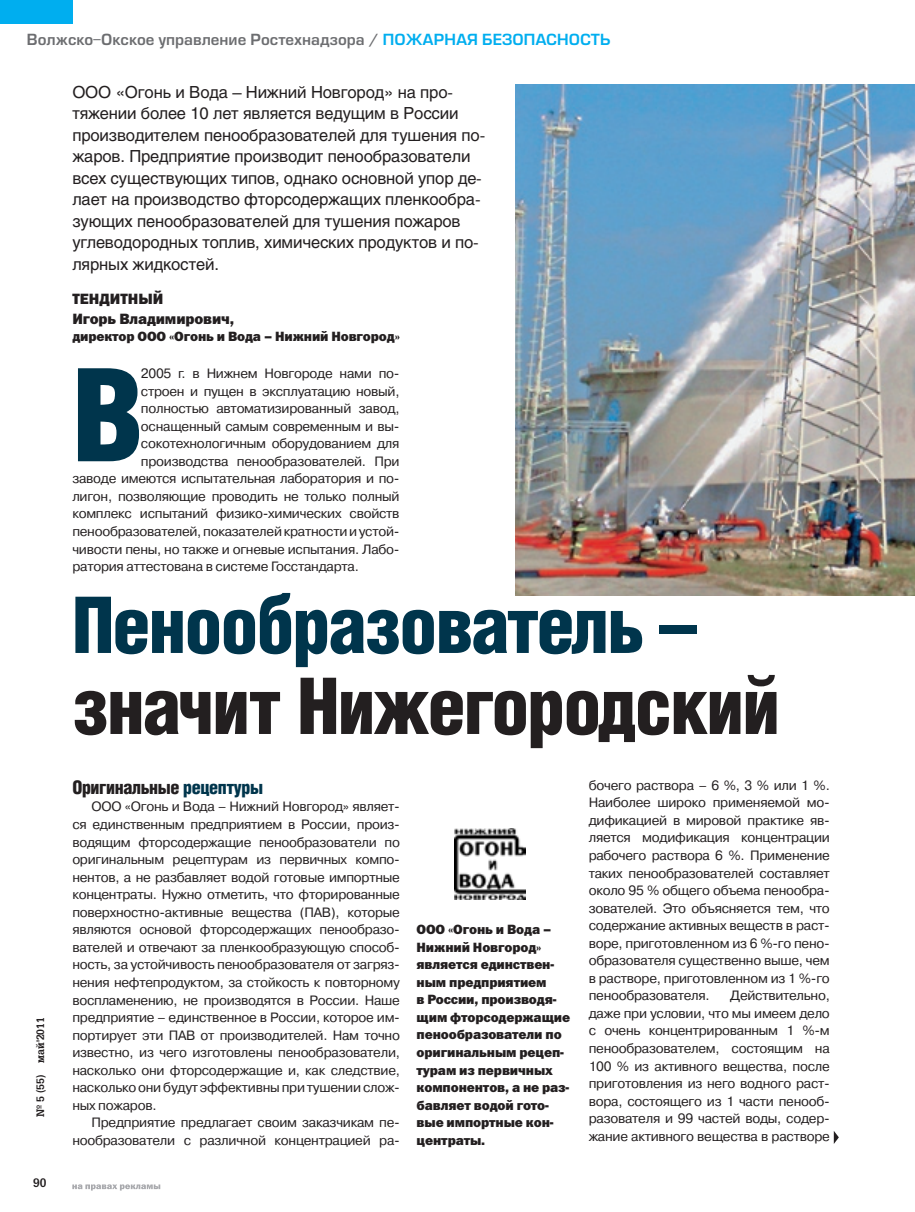
<style>
.page{position:relative;width:915px;height:1212px;background:#fff}
.page>*{position:absolute;margin:0;border:0;box-sizing:border-box;transform-origin:0 0}
.Text1{font:700 124.05px "AG Letterica Cond L";color:#00354c}
.Text1-2{font:700 75px/81px "AG Letterica Cond L";letter-spacing:-.02em;color:#231f20}
.Text1-3{font:700 18px "AG Letterica Cond L";letter-spacing:-.02em;color:#231f20}
.Text1-4{font:16.5px/21.5px "Helios";letter-spacing:-.01em;color:#231f20}
.t1{font:15px "Europe Demi";color:#6c6d70}
.Подпись{font:15px "Franklin Gothic Heavy C";letter-spacing:-.01em;color:#231f20}
.Text1-5{font:13.5px/17.5px "Pragmatica C";letter-spacing:-.02em;color:#231f20}
.Подпись-2{font:13.5px/17.5px "Franklin Gothic Heavy C";letter-spacing:-.01em;color:#231f20}
.t2{font:700 12px "AG Gloria";color:#231f20}
.t3{font:700 10.5px "AG Gloria";color:#231f20}
.s1{color:#00aeef}
.s2{color:#00354c}
</style>
<div class="page">
<img style="left:454px;top:828px;width:71px;height:71px">
<img style="left:515px;top:85px;width:399px;height:510px">
<svg style="left:833px;top:1131px;width:5px;height:13px"></svg>
<svg style="left:72px;top:1184px;width:88px;height:6px"></svg>
<div style="left:0;top:0;width:72px;height:23px;background:#00aeef"></div>
<p class="t1" style="left:27px;top:31px;width:585px">Волжско-Окское управление Ростехнадзора / <span class="s1">ПОЖАРНАЯ БЕЗОПАСНОСТЬ</span></p>
<p class="Text1-4" style="left:72px;top:81px;width:414px">ООО «Огонь и Вода – Нижний Новгород» на про&shy;тяжении более 10 лет является ведущим в России производителем пенообразователей для тушения по&shy;жаров. Предприятие производит пенообразователи всех существующих типов, однако основной упор де&shy;лает на производство фторсодержащих пленкообра&shy;зующих пенообразователей для тушения пожаров углеводородных топлив, химических продуктов и по&shy;лярных жидкостей.</p>
<p class="Подпись" style="left:72px;top:290px;width:93px">ТЕНДИТНЫЙ</p>
<p class="Подпись" style="left:72px;top:310px;width:163px">Игорь Владимирович,</p>
<p class="Подпись-2" style="left:72px;top:327px;width:329px">директор ООО «Огонь и Вода – Нижний Новгород»</p>
<p class="Text1" style="left:72px;top:341px;width:73px">В</p>
<p class="Text1-5" style="left:141px;top:365px;width:260px">2005 г. в Нижнем Новгороде нами по-</p>
<p class="Text1-5" style="left:141px;top:382px;width:260px">строен и пущен в эксплуатацию новый,</p>
<p class="Text1-5" style="left:141px;top:400px;width:260px">полностью автоматизированный завод,</p>
<p class="Text1-5" style="left:141px;top:417px;width:260px">оснащенный самым современным и вы-</p>
<p class="Text1-5" style="left:141px;top:435px;width:260px">сокотехнологичным оборудованием для</p>
<p class="Text1-5" style="left:141px;top:452px;width:260px">производства пенообразователей. При</p>
<p class="Text1-5" style="left:72px;top:470px;width:328px">заводе имеются испытательная лаборатория и по-</p>
<p class="Text1-5" style="left:72px;top:487px;width:328px">лигон, позволяющие проводить не только полный</p>
<p class="Text1-5" style="left:72px;top:505px;width:328px">комплекс испытаний физико-химических свойств</p>
<p class="Text1-5" style="left:72px;top:523px;width:328px">пенообразователей, показателей кратности и устой-</p>
<p class="Text1-5" style="left:72px;top:540px;width:328px">чивости пены, но также и огневые испытания. Лабо-</p>
<p class="Text1-5" style="left:72px;top:558px;width:288px">ратория аттестована в системе Госстандарта.</p>
<p class="t3" style="left:34px;top:1117px;width:101px;rotate:-90deg">№ 5 (55) май'2011</p>
<p class="t2" style="left:33px;top:1176px;width:15px">90</p>
<p class="Text1-2" style="left:72px;top:583px;width:708px"><span class="s2">Пенообразователь – </span>значит Нижегородский</p>
<p class="Text1-3" style="left:72px;top:776px;width:192px">Оригинальные <span class="s2">рецептуры</span></p>
<p class="Text1-5" style="left:72px;top:798px;width:329px;text-indent:19px">ООО «Огонь и Вода – Нижний Новгород» являет&shy;ся единственным предприятием в России, произ&shy;водящим фторсодержащие пенообразователи по оригинальным рецептурам из первичных компо&shy;нентов, а не разбавляет водой готовые импортные концентраты. Нужно отметить, что фторированные поверхностно-активные вещества (ПАВ), которые являются основой фторсодержащих пенообразо&shy;вателей и отвечают за пленкообразующую способ&shy;ность, за устойчивость пенообразователя от загряз&shy;нения нефтепродуктом, за стойкость к повторному воспламенению, не производятся в России. Наше предприятие – единственное в России, которое им&shy;портирует эти ПАВ от производителей. Нам точно известно, из чего изготовлены пенообразователи, насколько они фторсодержащие и, как следствие, насколько они будут эффективны при тушении слож&shy;ных пожаров.</p>
<p class="Text1-5" style="left:72px;top:1114px;width:329px;text-align:right">Предприятие предлагает своим заказчикам пе&shy;нообразователи с различной концентрацией ра-</p>
<p class="Подпись-2" style="left:416px;top:920px;width:155px">ООО «Огонь и Вода –<br>Нижний Новгород» является единствен&shy;ным предприятием<br>в России, производя&shy;щим фторсодержащие пенообразователи по оригинальным рецеп&shy;турам из первичных компонентов, а не раз&shy;бавляет водой гото&shy;вые импортные кон&shy;центраты.</p>
<p class="Text1-5" style="left:588px;top:776px;width:242px">бочего раствора – 6 %, 3 % или 1 %.<br>Наиболее широко применяемой мо&shy;дификацией в мировой практике яв&shy;ляется модификация концентрации рабочего раствора 6 %. Применение таких пенообразователей составляет около 95 % общего объема пенообра&shy;зователей. Это объясняется тем, что содержание активных веществ в раст&shy;воре, приготовленном из 6 %-го пено&shy;образователя существенно выше, чем в растворе, приготовленном из 1 %-го пенообразователя.</p>
<p class="Text1-5" style="left:588px;top:987px;width:242px;text-indent:141px">Действительно, даже при условии, что мы имеем дело с очень концентрированным 1 %-м пенообразователем, состоящим на<br>100 % из активного вещества, после приготовления из него водного раст&shy;вора, состоящего из 1 части пенооб&shy;разователя и 99 частей воды, содер&shy;жание активного вещества в растворе</p>
</div>
